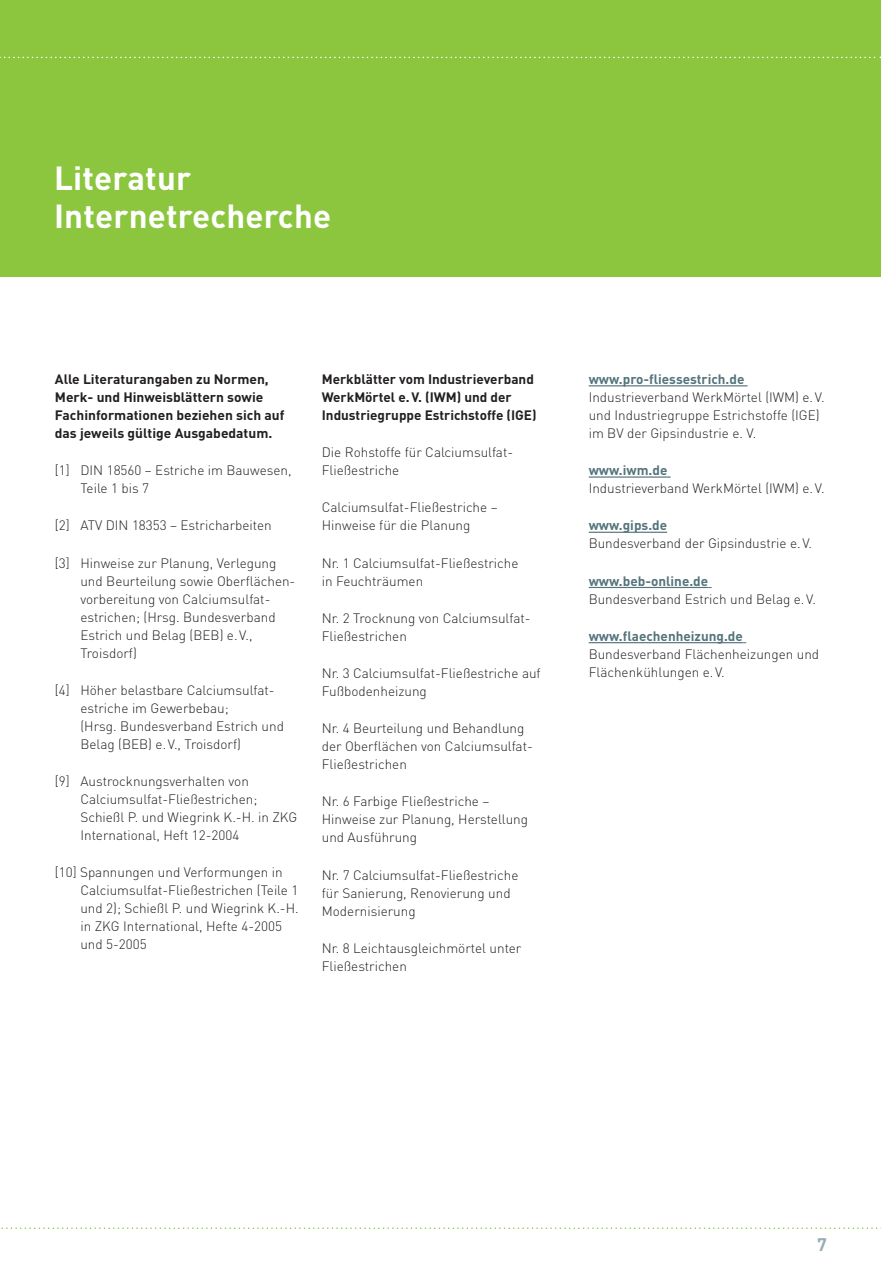
<style>
.page{position:relative;width:881px;height:1263px;background:#fff}
.page>*{position:absolute;margin:0;border:0;box-sizing:border-box;transform-origin:0 0}
.t1{font:700 33px/37.5px "DIN";letter-spacing:.005em;color:#fff}
.t2{font:700 18px "DIN";color:#96aeb4}
.t3{font:300 13.5px/18px "DIN";color:#231f20}
.t4{font:700 13.5px/18px "DIN";color:#231f20}
.t5{font:700 13.5px "DIN";color:#54747c}
</style>
<div class="page">
<svg style="left:1px;top:1227px;width:880px;height:2px"></svg>
<div style="left:0;top:0;width:880px;height:277px;background:#8bc63e"></div>
<svg style="left:0;top:57px;width:880px;height:1px"></svg>
<hr style="left:588px;top:385px;width:159px;height:1px;background:#54747c">
<hr style="left:588px;top:476px;width:82px;height:2px;background:#54747c">
<hr style="left:588px;top:532px;width:79px;height:1px;background:#54747c">
<hr style="left:588px;top:587px;width:120px;height:1px;background:#54747c">
<hr style="left:588px;top:642px;width:154px;height:1px;background:#54747c">
<h1 class="t1" style="left:54px;top:158px;width:278px">Literatur<br>Internetrecherche</h1>
<p class="t4" style="left:55px;top:370px;width:231px">Alle Literaturangaben zu Normen, Merk- und Hinweisblättern sowie Fachinformationen beziehen sich auf das jeweils gültige Ausgabedatum.</p>
<p class="t3" style="left:80px;top:461px;width:212px;text-indent:-26px">[1] DIN 18560 – Estriche im Bauwesen,<br>Teile 1 bis 7</p>
<p class="t3" style="left:55px;top:516px;width:218px">[2] ATV DIN 18353 – Estricharbeiten</p>
<p class="t3" style="left:80px;top:554px;width:216px;text-indent:-26px">[3] Hinweise zur Planung, Verlegung und Beurteilung sowie Oberflächen&shy;vorbereitung von Calciumsulfat&shy;estrichen; (Hrsg. Bundesverband<br>Estrich und Belag (BEB) e.V.,<br>Troisdorf)</p>
<p class="t3" style="left:80px;top:681px;width:205px;text-indent:-26px">[4] Höher belastbare Calciumsulfat&shy;estriche im Gewerbebau;<br>(Hrsg. Bundesverband Estrich und<br>Belag (BEB) e.V., Troisdorf)</p>
<p class="t3" style="left:80px;top:772px;width:218px;text-indent:-26px">[9] Austrocknungsverhalten von Calciumsulfat-Fließestrichen; Schießl P. und Wiegrink K.-H. in ZKG International, Heft 12-2004</p>
<p class="t3" style="left:80px;top:863px;width:220px;text-indent:-26px">[10] Spannungen und Verformungen in<br>Calciumsulfat-Fließestrichen (Teile 1 und 2); Schießl P. und Wiegrink K.-H. in ZKG International, Hefte 4-2005 und 5-2005</p>
<p class="t4" style="left:322px;top:369px;width:216px">Merkblätter vom Industrieverband<br>WerkMörtel e.V. (IWM) und der<br>Industriegruppe Estrichstoffe (IGE)</p>
<p class="t3" style="left:322px;top:443px;width:193px">Die Rohstoffe für Calciumsulfat-<br>Fließestriche</p>
<p class="t3" style="left:322px;top:498px;width:177px">Calciumsulfat-Fließestriche –<br>Hinweise für die Planung</p>
<p class="t3" style="left:322px;top:554px;width:198px">Nr. 1 Calciumsulfat-Fließestriche in Feuchträumen</p>
<p class="t3" style="left:322px;top:609px;width:210px">Nr. 2 Trocknung von Calciumsulfat-<br>Fließestrichen</p>
<p class="t3" style="left:322px;top:664px;width:220px">Nr. 3 Calciumsulfat-Fließestriche auf<br>Fußbodenheizung</p>
<p class="t3" style="left:322px;top:719px;width:212px">Nr. 4 Beurteilung und Behandlung der Oberflächen von Calciumsulfat-<br>Fließestrichen</p>
<p class="t3" style="left:322px;top:792px;width:208px">Nr. 6 Farbige Fließestriche –<br>Hinweise zur Planung, Herstellung und Ausführung</p>
<p class="t3" style="left:322px;top:866px;width:198px">Nr. 7 Calciumsulfat-Fließestriche für Sanierung, Renovierung und<br>Modernisierung</p>
<p class="t3" style="left:322px;top:939px;width:201px">Nr. 8 Leichtausgleichmörtel unter<br>Fließestrichen</p>
<p class="t5" style="left:588px;top:370px;width:157px">www.pro-fliessestrich.de</p>
<p class="t3" style="left:588px;top:388px;width:237px">Industrieverband WerkMörtel (IWM) e.V. und Industriegruppe Estrichstoffe (IGE) im BV der Gipsindustrie e. V.</p>
<p class="t5" style="left:588px;top:461px;width:80px">www.iwm.de</p>
<p class="t3" style="left:588px;top:479px;width:237px">Industrieverband WerkMörtel (IWM) e.V.</p>
<p class="t5" style="left:588px;top:517px;width:80px">www.gips.de</p>
<p class="t3" style="left:588px;top:534px;width:225px">Bundesverband der Gipsindustrie e.V.</p>
<p class="t5" style="left:588px;top:572px;width:121px">www.beb-online.de</p>
<p class="t3" style="left:588px;top:590px;width:229px">Bundesverband Estrich und Belag e.V.</p>
<p class="t5" style="left:588px;top:627px;width:155px">www.flaechenheizung.de</p>
<p class="t3" style="left:588px;top:645px;width:232px">Bundesverband Flächenheizungen und<br>Flächenkühlungen e.V.</p>
<h2 class="t2" style="left:816px;top:1233px;width:11px">7</h2>
</div>
